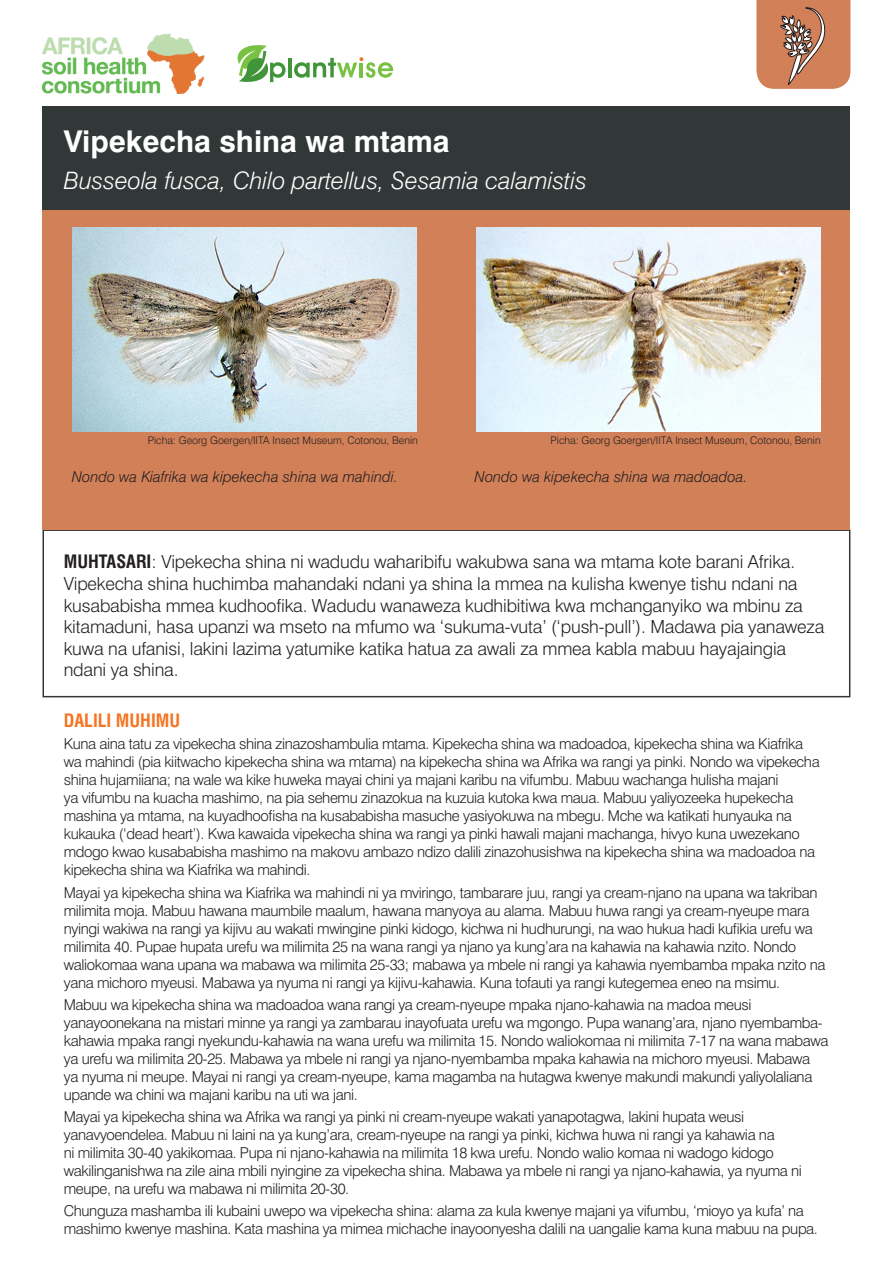
<style>
.page{position:relative;width:893px;height:1263px;background:#fff}
.page>*{position:absolute;margin:0;border:0;box-sizing:border-box;transform-origin:0 0}
.Disease_Title{font:700 30px "Swiss 721 BT";color:#fff}
.Disease_Title-2{font:italic 300 24px "Swiss 721 BT";color:#fff}
.Summery_Text{font:300 18px/21.6px "Swiss 721 BT";letter-spacing:-.01em;color:#231f20}
.Orange_Headings{font:700 condensed 18px "Swiss 721 BT";color:#f57523}
.Body_Text{font:300 15px/18px "Swiss 721 BT";letter-spacing:-.025em;color:#231f20}
.image_caption{font:italic 300 15px "Swiss 721 BT";color:#231f20}
.Image_credit{font:300 10.5px "Swiss 721 BT";color:#231f20}
.s1{font-weight:700;font-stretch:condensed}
</style>
<div class="page">
<img style="left:43px;top:33px;width:161px;height:61px">
<hr style="left:288px;top:58px;width:4px;height:19px;background:#3f9537">
<svg style="left:294px;top:57px;width:99px;height:21px"></svg>
<svg style="left:238px;top:45px;width:48px;height:37px"></svg>
<div style="left:43px;top:106px;width:807px;height:104px;background:#323738"></div>
<div style="left:43px;top:529px;width:807px;height:168px;border:2px solid #323738"></div>
<div style="left:43px;top:210px;width:807px;height:319px;background:#d18057"></div>
<svg style="left:756px;top:0;width:94px;height:89px;background:#c78462"></svg>
<img style="left:72px;top:228px;width:345px;height:203px">
<img style="left:476px;top:227px;width:345px;height:204px">
<p class="Disease_Title" style="left:64px;top:123px;width:387px">Vipekecha shina wa mtama</p>
<p class="Disease_Title-2" style="left:64px;top:166px;width:525px">Busseola fusca, Chilo partellus, Sesamia calamistis</p>
<p class="Image_credit" style="left:148px;top:434px;width:272px">Picha: Georg Goergen/IITA Insect Museum, Cotonou, Benin</p>
<p class="Image_credit" style="left:551px;top:434px;width:272px">Picha: Georg Goergen/IITA Insect Museum, Cotonou, Benin</p>
<p class="image_caption" style="left:72px;top:468px;width:327px">Nondo wa Kiafrika wa kipekecha shina wa mahindi.</p>
<p class="image_caption" style="left:475px;top:468px;width:274px">Nondo wa kipekecha shina wa madoadoa.</p>
<p class="Summery_Text" style="left:64px;top:551px;width:762px"><span class="s1">MUHTASARI</span>: Vipekecha shina ni wadudu waharibifu wakubwa sana wa mtama kote barani Afrika.<br>Vipekecha shina huchimba mahandaki ndani ya shina la mmea na kulisha kwenye tishu ndani na kusababisha mmea kudhoofika. Wadudu wanaweza kudhibitiwa kwa mchanganyiko wa mbinu za kitamaduni, hasa upanzi wa mseto na mfumo wa ‘sukuma-vuta’ (‘push-pull’). Madawa pia yanaweza kuwa na ufanisi, lakini lazima yatumike katika hatua za awali za mmea kabla mabuu hayajaingia ndani ya shina.</p>
<p class="Orange_Headings" style="left:64px;top:710px;width:118px">DALILI MUHIMU</p>
<p class="Body_Text" style="left:64px;top:735px;width:757px">Kuna aina tatu za vipekecha shina zinazoshambulia mtama. Kipekecha shina wa madoadoa, kipekecha shina wa Kiafrika wa mahindi (pia kiitwacho kipekecha shina wa mtama) na kipekecha shina wa Afrika wa rangi ya pinki. Nondo wa vipekecha shina hujamiiana; na wale wa kike huweka mayai chini ya majani karibu na vifumbu. Mabuu wachanga hulisha majani<br>ya vifumbu na kuacha mashimo, na pia sehemu zinazokua na kuzuia kutoka kwa maua. Mabuu yaliyozeeka hupekecha mashina ya mtama, na kuyadhoofisha na kusababisha masuche yasiyokuwa na mbegu. Mche wa katikati hunyauka na kukauka (‘dead heart’). Kwa kawaida vipekecha shina wa rangi ya pinki hawali majani machanga, hivyo kuna uwezekano mdogo kwao kusababisha mashimo na makovu ambazo ndizo dalili zinazohusishwa na kipekecha shina wa madoadoa na kipekecha shina wa Kiafrika wa mahindi.</p>
<p class="Body_Text" style="left:64px;top:883px;width:763px">Mayai ya kipekecha shina wa Kiafrika wa mahindi ni ya mviringo, tambarare juu, rangi ya cream-njano na upana wa takriban milimita moja. Mabuu hawana maumbile maalum, hawana manyoya au alama. Mabuu huwa rangi ya cream-nyeupe mara nyingi wakiwa na rangi ya kijivu au wakati mwingine pinki kidogo, kichwa ni hudhurungi, na wao hukua hadi kufikia urefu wa milimita 40. Pupae hupata urefu wa milimita 25 na wana rangi ya njano ya kung’ara na kahawia na kahawia nzito. Nondo waliokomaa wana upana wa mabawa wa milimita 25-33; mabawa ya mbele ni rangi ya kahawia nyembamba mpaka nzito na yana michoro myeusi. Mabawa ya nyuma ni rangi ya kijivu-kahawia. Kuna tofauti ya rangi kutegemea eneo na msimu.</p>
<p class="Body_Text" style="left:64px;top:995px;width:766px">Mabuu wa kipekecha shina wa madoadoa wana rangi ya cream-nyeupe mpaka njano-kahawia na madoa meusi yanayoonekana na mistari minne ya rangi ya zambarau inayofuata urefu wa mgongo. Pupa wanang’ara, njano nyembamba&shy;kahawia mpaka rangi nyekundu-kahawia na wana urefu wa milimita 15. Nondo waliokomaa ni milimita 7-17 na wana mabawa ya urefu wa milimita 20-25. Mabawa ya mbele ni rangi ya njano-nyembamba mpaka kahawia na michoro myeusi. Mabawa ya nyuma ni meupe. Mayai ni rangi ya cream-nyeupe, kama magamba na hutagwa kwenye makundi makundi yaliyolaliana upande wa chini wa majani karibu na uti wa jani.</p>
<p class="Body_Text" style="left:64px;top:1108px;width:740px">Mayai ya kipekecha shina wa Afrika wa rangi ya pinki ni cream-nyeupe wakati yanapotagwa, lakini hupata weusi yanavyoendelea. Mabuu ni laini na ya kung’ara, cream-nyeupe na rangi ya pinki, kichwa huwa ni rangi ya kahawia na<br>ni milimita 30-40 yakikomaa. Pupa ni njano-kahawia na milimita 18 kwa urefu. Nondo walio komaa ni wadogo kidogo wakilinganishwa na zile aina mbili nyingine za vipekecha shina. Mabawa ya mbele ni rangi ya njano-kahawia, ya nyuma ni meupe, na urefu wa mabawa ni milimita 20-30.</p>
<p class="Body_Text" style="left:64px;top:1202px;width:756px">Chunguza mashamba ili kubaini uwepo wa vipekecha shina: alama za kula kwenye majani ya vifumbu, ‘mioyo ya kufa’ na mashimo kwenye mashina. Kata mashina ya mimea michache inayoonyesha dalili na uangalie kama kuna mabuu na pupa.</p>
</div>
